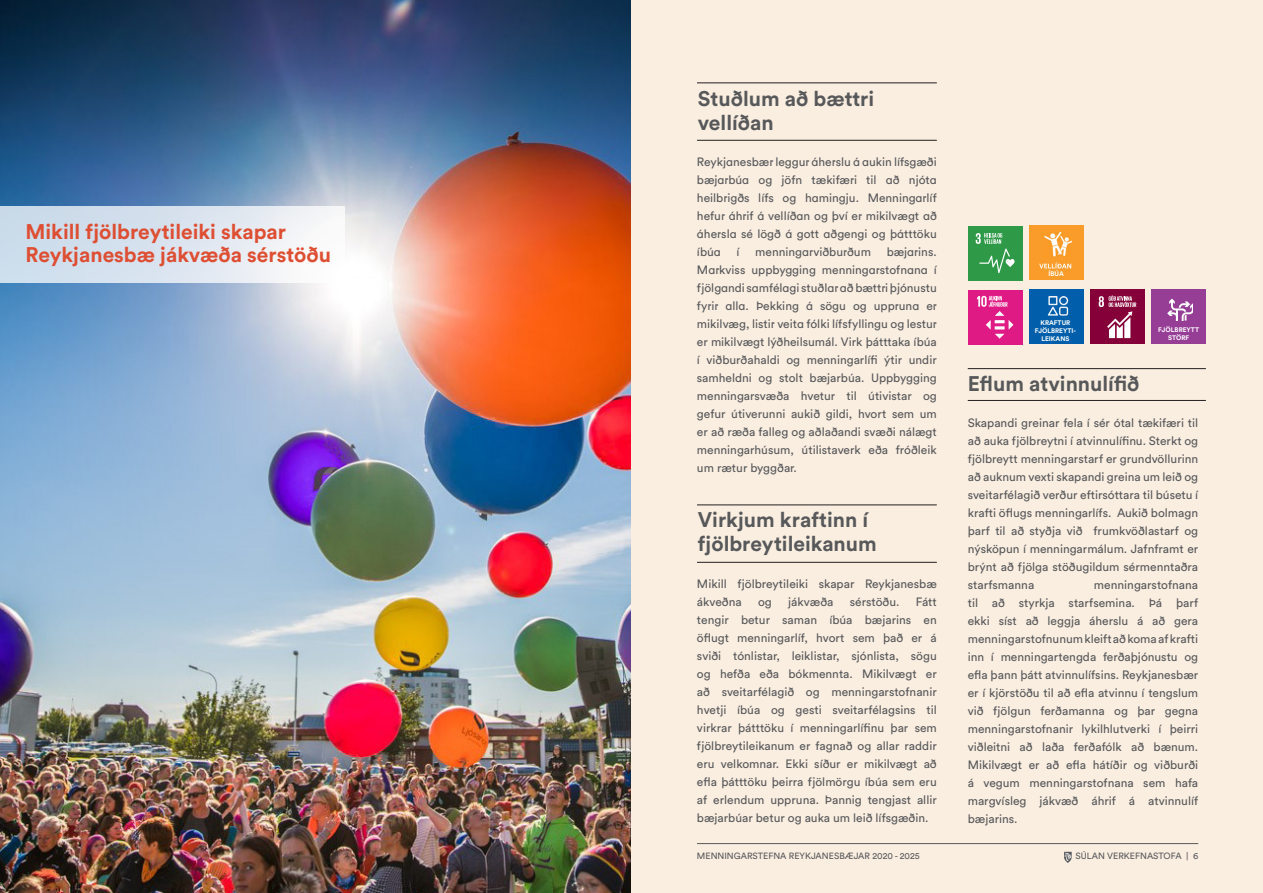
<style>
.page{position:relative;width:1263px;height:893px;background:#fff}
.page>*{position:absolute;margin:0;border:0;box-sizing:border-box;transform-origin:0 0}
.t1{font:700 21px/24px "Circular Std";color:#57585a}
.t2{font:700 21px/22.5px "Circular Std";color:#de4e32}
.t3{font:12px/18px "Circular Std";color:#57585a;text-align:justify}
.t4{font:9px "Circular Std";color:#57585a}
.t5{font:700 6.6px/7.9px "Circular Std";color:#fff;text-align:center}
</style>
<div class="page">
<img style="left:0;top:0;width:631px;height:893px">
<div style="left:631px;top:0;width:632px;height:893px;background:#faeee1"></div>
<div style="left:0;top:206px;width:345px;height:77px;background:linear-gradient(to right,#c4d7e8,#f8f7f9)"></div>
<hr style="left:697px;top:82px;width:240px;height:1px;background:#231f20">
<hr style="left:697px;top:140px;width:240px;height:1px;background:#231f20">
<hr style="left:697px;top:504px;width:240px;height:1px;background:#231f20">
<hr style="left:697px;top:562px;width:240px;height:1px;background:#231f20">
<hr style="left:968px;top:400px;width:238px;height:1px;background:#231f20">
<hr style="left:968px;top:368px;width:238px;height:1px;background:#231f20">
<svg style="left:1064px;top:852px;width:8px;height:11px"></svg>
<hr style="left:697px;top:843px;width:501px;height:1px;background:#57585a">
<div style="left:1029px;top:226px;width:54px;height:54px;background:#fa9c29"></div>
<svg style="left:1039px;top:263px;width:32px;height:5px"></svg>
<img style="left:1044px;top:231px;width:28px;height:26px">
<div style="left:1029px;top:290px;width:54px;height:54px;background:#005eab"></div>
<img style="left:1047px;top:296px;width:22px;height:20px">
<div style="left:1151px;top:290px;width:55px;height:54px;background:#963d96"></div>
<svg style="left:1167px;top:299px;width:26px;height:21px"></svg>
<div style="left:968px;top:226px;width:54px;height:54px;background:#2e9947"></div>
<svg style="left:976px;top:233px;width:38px;height:40px"></svg>
<div style="left:1090px;top:290px;width:55px;height:54px;background:#850038"></div>
<svg style="left:1099px;top:295px;width:37px;height:43px"></svg>
<div style="left:968px;top:290px;width:55px;height:55px;background:#e01a85"></div>
<svg style="left:977px;top:296px;width:36px;height:43px"></svg>
<p class="t2" style="left:26px;top:220px;width:307px">Mikill fjölbreytileiki skapar<br>Reykjanesbæ jákvæða sérstöðu</p>
<p class="t1" style="left:698px;top:86px;width:178px">Stuðlum að bættri vellíðan</p>
<p class="t3" style="left:697px;top:153px;width:241px">Reykjanesbær leggur áherslu á aukin lífsgæði bæjarbúa og jöfn tækifæri til að njóta heilbrigðs lífs og hamingju. Menningarlíf hefur áhrif á vellíðan og því er mikilvægt að áhersla sé lögð á gott aðgengi og þátttöku íbúa</p>
<p class="t3" style="left:697px;top:243px;width:241px;text-indent:190px">bæjarins.<br>Markviss uppbygging menningarstofnana í fjölgandi samfélagi stuðlar að bættri þjónustu fyrir alla. Þekking á sögu og uppruna er mikilvæg, listir veita fólki lífsfyllingu og lestur er mikilvægt lýðheilsumál. Virk þátttaka íbúa í viðburðahaldi og menningarlífi ýtir undir samheldni og stolt bæjarbúa. Uppbygging menningarsvæða hvetur til útivistar og gefur útiverunni aukið gildi, hvort sem um er að ræða falleg og aðlaðandi svæði nálægt menningarhúsum, útilistaverk eða fróðleik um rætur byggðar.</p>
<p class="t3" style="left:736px;top:243px;width:5px">í</p>
<p class="t3" style="left:755px;top:243px;width:117px">menningarviðburðum</p>
<p class="t1" style="left:698px;top:508px;width:180px">Virkjum kraftinn í fjölbreytileikanum</p>
<p class="t3" style="left:697px;top:575px;width:241px">Mikill fjölbreytileiki skapar Reykjanesbæ ákveðna</p>
<p class="t3" style="left:758px;top:593px;width:15px">og</p>
<p class="t3" style="left:788px;top:593px;width:47px">jákvæða</p>
<p class="t3" style="left:850px;top:593px;width:51px">sérstöðu.</p>
<p class="t3" style="left:697px;top:593px;width:241px;text-indent:219px">Fátt tengir betur saman íbúa bæjarins en öflugt menningarlíf, hvort sem það er á sviði tónlistar, leiklistar, sjónlista, sögu og hefða eða bókmennta. Mikilvægt er að sveitarfélagið og menningarstofnanir hvetji íbúa og gesti sveitarfélagsins til virkrar þátttöku í menningarlífinu þar sem fjölbreytileikanum er fagnað og allar raddir eru velkomnar. Ekki síður er mikilvægt að efla þátttöku þeirra fjölmörgu íbúa sem eru af erlendum uppruna. Þannig tengjast allir bæjarbúar betur og auka um leið lífsgæðin.</p>
<p class="t5" style="left:1048px;top:270px;width:17px">ÍBÚA</p>
<p class="t5" style="left:1035px;top:318px;width:43px">KRAFTUR<br>FJÖLBREYTI-<br>LEIKANS</p>
<p class="t5" style="left:1158px;top:326px;width:42px">FJÖLBREYTT<br>STÖRF</p>
<p class="t1" style="left:968px;top:371px;width:173px">Eflum atvinnulífið</p>
<p class="t3" style="left:968px;top:414px;width:232px">Skapandi greinar fela í sér ótal tækifæri til að auka fjölbreytni í atvinnulífinu. Sterkt og fjölbreytt menningarstarf er grundvöllurinn að auknum vexti skapandi greina um leið og sveitarfélagið verður eftirsóttara til búsetu í krafti öflugs menningarlífs. Aukið bolmagn þarf til að styðja við frumkvöðlastarf og nýsköpun í menningarmálum. Jafnframt er brýnt að fjölga stöðugildum sérmenntaðra starfsmanna</p>
<p class="t3" style="left:968px;top:576px;width:232px;text-indent:126px">menningarstofnana til að styrkja starfsemina. Þá þarf ekki síst að leggja áherslu á að gera menningarstofnunum kleift að koma af krafti inn í menningartengda ferðaþjónustu og efla þann þátt atvinnulífsins. Reykjanesbær er í kjörstöðu til að efla atvinnu í tengslum við fjölgun ferðamanna og þar gegna menningarstofnanir lykilhlutverki í þeirri viðleitni að laða ferðafólk að bænum.<br>Mikilvægt er að efla hátíðir og viðburði á vegum menningarstofnana sem hafa margvísleg jákvæð áhrif á atvinnulíf bæjarins.</p>
<p class="t4" style="left:697px;top:850px;width:224px">MENNINGARSTEFNA REYKJANESBÆJAR 2020 - 2025</p>
<p class="t4" style="left:1075px;top:850px;width:124px">SÚLAN VERKEFNASTOFA | 6</p>
</div>
